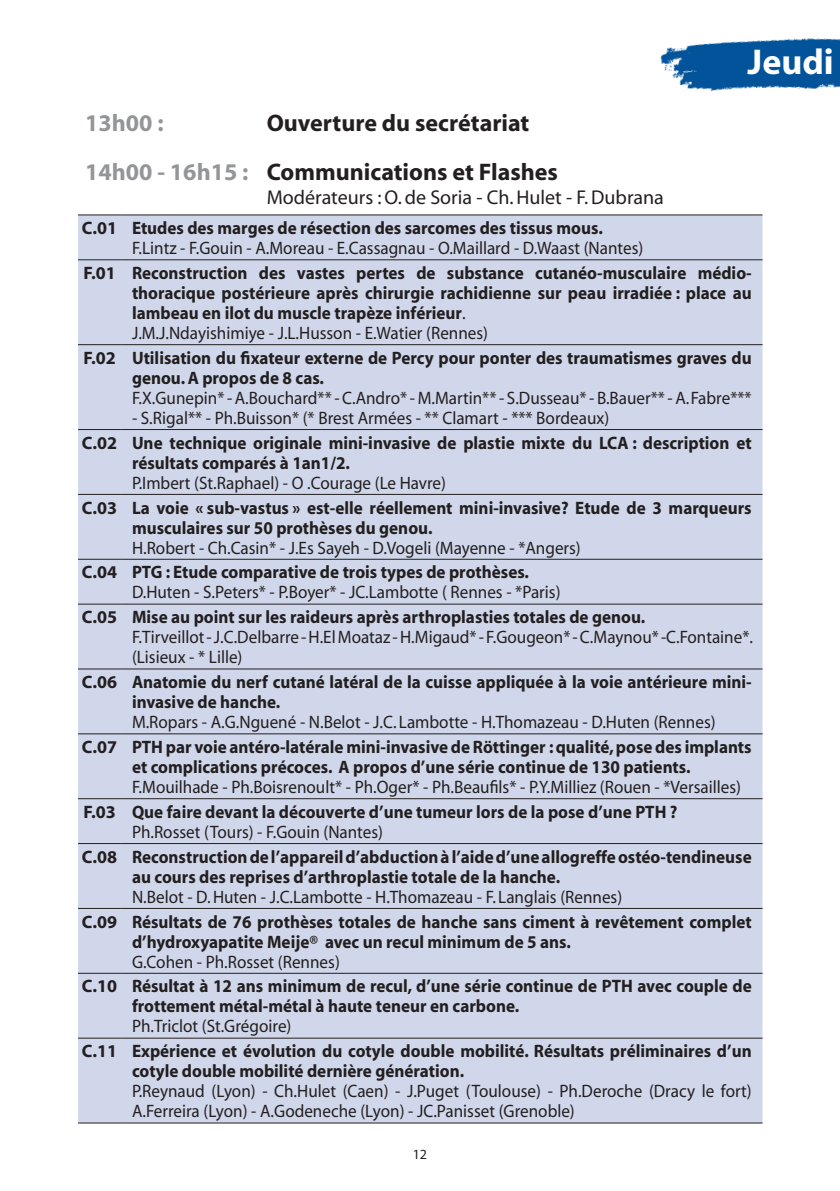
<style>
.page{position:relative;width:840px;height:1191px;background:#fff}
.page>*{position:absolute;margin:0;border:0;box-sizing:border-box;transform-origin:0 0}
.t1{font:700 36px "Myriad";color:#fff}
.t2{font:700 24px/48.8px "Myriad";color:#231f20}
.t3{font:700 24px "Myriad";color:#939598}
.t4{font:20px "Myriad";color:#231f20}
.t5{font:700 18px/20px "Myriad";color:#231f20}
.t6{font:18px/20px "Myriad";color:#231f20;scale:.95 1}
.t7{font:14px "Myriad";color:#231f20}
.s1{color:#939598}
.s2{font-weight:400}
</style>
<div class="page">
<div style="left:78px;top:215px;width:684px;height:907px;background:#d0d7ea"></div>
<hr style="left:78px;top:214px;width:43px;height:1px;background:#231f20">
<hr style="left:121px;top:214px;width:641px;height:1px;background:#231f20">
<hr style="left:78px;top:259px;width:43px;height:1px;background:#231f20">
<hr style="left:121px;top:259px;width:641px;height:1px;background:#231f20">
<hr style="left:78px;top:344px;width:43px;height:1px;background:#231f20">
<hr style="left:121px;top:344px;width:641px;height:1px;background:#231f20">
<hr style="left:78px;top:429px;width:43px;height:1px;background:#231f20">
<hr style="left:121px;top:429px;width:641px;height:1px;background:#231f20">
<hr style="left:78px;top:494px;width:43px;height:1px;background:#231f20">
<hr style="left:121px;top:494px;width:641px;height:1px;background:#231f20">
<hr style="left:78px;top:559px;width:43px;height:1px;background:#231f20">
<hr style="left:121px;top:559px;width:641px;height:1px;background:#231f20">
<hr style="left:78px;top:603px;width:43px;height:1px;background:#231f20">
<hr style="left:121px;top:603px;width:641px;height:1px;background:#231f20">
<hr style="left:78px;top:668px;width:43px;height:1px;background:#231f20">
<hr style="left:121px;top:668px;width:641px;height:1px;background:#231f20">
<hr style="left:78px;top:733px;width:43px;height:1px;background:#231f20">
<hr style="left:121px;top:733px;width:641px;height:1px;background:#231f20">
<hr style="left:78px;top:798px;width:43px;height:1px;background:#231f20">
<hr style="left:121px;top:798px;width:641px;height:1px;background:#231f20">
<hr style="left:78px;top:843px;width:43px;height:1px;background:#231f20">
<hr style="left:121px;top:843px;width:641px;height:1px;background:#231f20">
<hr style="left:78px;top:908px;width:43px;height:1px;background:#231f20">
<hr style="left:121px;top:908px;width:641px;height:1px;background:#231f20">
<hr style="left:78px;top:972px;width:43px;height:1px;background:#231f20">
<hr style="left:121px;top:972px;width:641px;height:1px;background:#231f20">
<hr style="left:78px;top:1037px;width:43px;height:1px;background:#231f20">
<hr style="left:121px;top:1037px;width:641px;height:1px;background:#231f20">
<hr style="left:78px;top:1122px;width:43px;height:1px;background:#231f20">
<hr style="left:121px;top:1122px;width:641px;height:1px;background:#231f20">
<img style="left:660px;top:38px;width:179px;height:54px">
<h2 class="t2" style="left:85px;top:100px;width:474px;text-indent:181px">Ouverture du secrétariat<br><span class="s1">14h00 - 16h15 :</span> Communications et Flashes</h2>
<p class="t4" style="left:266px;top:188px;width:398px">Modérateurs : O. de Soria - Ch. Hulet - F. Dubrana</p>
<h2 class="t3" style="left:85px;top:111px;width:80px">13h00 :</h2>
<h1 class="t1" style="left:747px;top:44px;width:88px">Jeudi</h1>
<p class="t5" style="left:82px;top:219px;width:522px">C.01 Etudes des marges de résection des sarcomes des tissus mous.</p>
<p class="t6" style="left:132px;top:239px;width:539px">F.Lintz - F.Gouin - A.Moreau - E.Cassagnau - O.Maillard - D.Waast (Nantes)</p>
<p class="t5" style="left:132px;top:263px;width:621px;text-indent:-49px">F.01 Reconstruction des vastes pertes de substance cutanéo-musculaire médio&shy;thoracique postérieure après chirurgie rachidienne sur peau irradiée : place au lambeau en ilot du muscle trapèze inférieur<span class="s2">.<br>J.M.J.Ndayishimiye - J.L.Husson - E.Watier (Rennes)</span></p>
<p class="t5" style="left:132px;top:348px;width:621px;text-indent:-49px">F.02 Utilisation du fixateur externe de Percy pour ponter des traumatismes graves du genou. A propos de 8 cas.</p>
<p class="t6" style="left:132px;top:388px;width:653px">F.X.Gunepin* - A.Bouchard** - C.Andro* - M.Martin** - S.Dusseau* - B.Bauer** - A. Fabre***</p>
<p class="t6" style="left:132px;top:408px;width:503px">- S.Rigal** - Ph.Buisson* (* Brest Armées - ** Clamart - *** Bordeaux)</p>
<p class="t5" style="left:132px;top:433px;width:621px;text-indent:-50px">C.02 Une technique originale mini-invasive de plastie mixte du LCA : description et résultats comparés à 1an1/2.</p>
<p class="t6" style="left:132px;top:473px;width:332px">P.Imbert (St.Raphael) - O .Courage (Le Havre)</p>
<p class="t5" style="left:132px;top:498px;width:621px;text-indent:-50px">C.03 La voie « sub-vastus » est-elle réellement mini-invasive? Etude de 3 marqueurs musculaires sur 50 prothèses du genou.</p>
<p class="t6" style="left:132px;top:538px;width:473px">H.Robert - Ch.Casin* - J.Es Sayeh - D.Vogeli (Mayenne - *Angers)</p>
<p class="t5" style="left:82px;top:563px;width:448px">C.04 PTG : Etude comparative de trois types de prothèses.</p>
<p class="t6" style="left:132px;top:583px;width:452px">D.Huten - S.Peters* - P.Boyer* - JC.Lambotte ( Rennes - *Paris)</p>
<p class="t5" style="left:82px;top:608px;width:564px">C.05 Mise au point sur les raideurs après arthroplasties totales de genou.</p>
<p class="t6" style="left:132px;top:628px;width:654px">F.Tirveillot - J.C.Delbarre - H.El Moataz - H.Migaud* - F.Gougeon* - C.Maynou* -C.Fontaine*. (Lisieux - * Lille)</p>
<p class="t5" style="left:132px;top:672px;width:621px;text-indent:-50px">C.06 Anatomie du nerf cutané latéral de la cuisse appliquée à la voie antérieure mini&shy;invasive de hanche.</p>
<p class="t6" style="left:132px;top:713px;width:615px">M.Ropars - A.G.Nguené - N.Belot - J.C. Lambotte - H.Thomazeau - D.Huten (Rennes)</p>
<p class="t5" style="left:132px;top:737px;width:621px;text-indent:-50px">C.07 PTH par voie antéro-latérale mini-invasive de Röttinger : qualité, pose des implants et complications précoces. A propos d’une série continue de 130 patients.</p>
<p class="t6" style="left:132px;top:778px;width:642px">F.Mouilhade - Ph.Boisrenoult* - Ph.Oger* - Ph.Beaufils* - P.Y.Milliez (Rouen - *Versailles)</p>
<p class="t5" style="left:83px;top:802px;width:595px">F.03 Que faire devant la découverte d’une tumeur lors de la pose d’une PTH ?</p>
<p class="t6" style="left:132px;top:822px;width:265px">Ph.Rosset (Tours) - F.Gouin (Nantes)</p>
<p class="t5" style="left:132px;top:847px;width:621px;text-indent:-50px">C.08 Reconstruction de l’appareil d’abduction à l’aide d’une allogreffe ostéo-tendineuse au cours des reprises d’arthroplastie totale de la hanche.</p>
<p class="t6" style="left:132px;top:887px;width:517px">N.Belot - D. Huten - J.C.Lambotte - H.Thomazeau - F. Langlais (Rennes)</p>
<p class="t5" style="left:132px;top:912px;width:621px;text-indent:-50px">C.09 Résultats de 76 prothèses totales de hanche sans ciment à revêtement complet d’hydroxyapatite Meije® avec un recul minimum de 5 ans.</p>
<p class="t6" style="left:132px;top:952px;width:220px">G.Cohen - Ph.Rosset (Rennes)</p>
<p class="t5" style="left:132px;top:977px;width:621px;text-indent:-50px">C.10 Résultat à 12 ans minimum de recul, d’une série continue de PTH avec couple de frottement métal-métal à haute teneur en carbone.</p>
<p class="t6" style="left:132px;top:1017px;width:169px">Ph.Triclot (St.Grégoire)</p>
<p class="t5" style="left:132px;top:1042px;width:621px;text-indent:-50px">C.11 Expérience et évolution du cotyle double mobilité. Résultats préliminaires d’un cotyle double mobilité dernière génération.</p>
<p class="t6" style="left:132px;top:1082px;width:653px">P.Reynaud (Lyon) - Ch.Hulet (Caen) - J.Puget (Toulouse) - Ph.Deroche (Dracy le fort)<br>A.Ferreira (Lyon) - A.Godeneche (Lyon) - JC.Panisset (Grenoble)</p>
<p class="t7" style="left:412px;top:1147px;width:16px">12</p>
</div>
